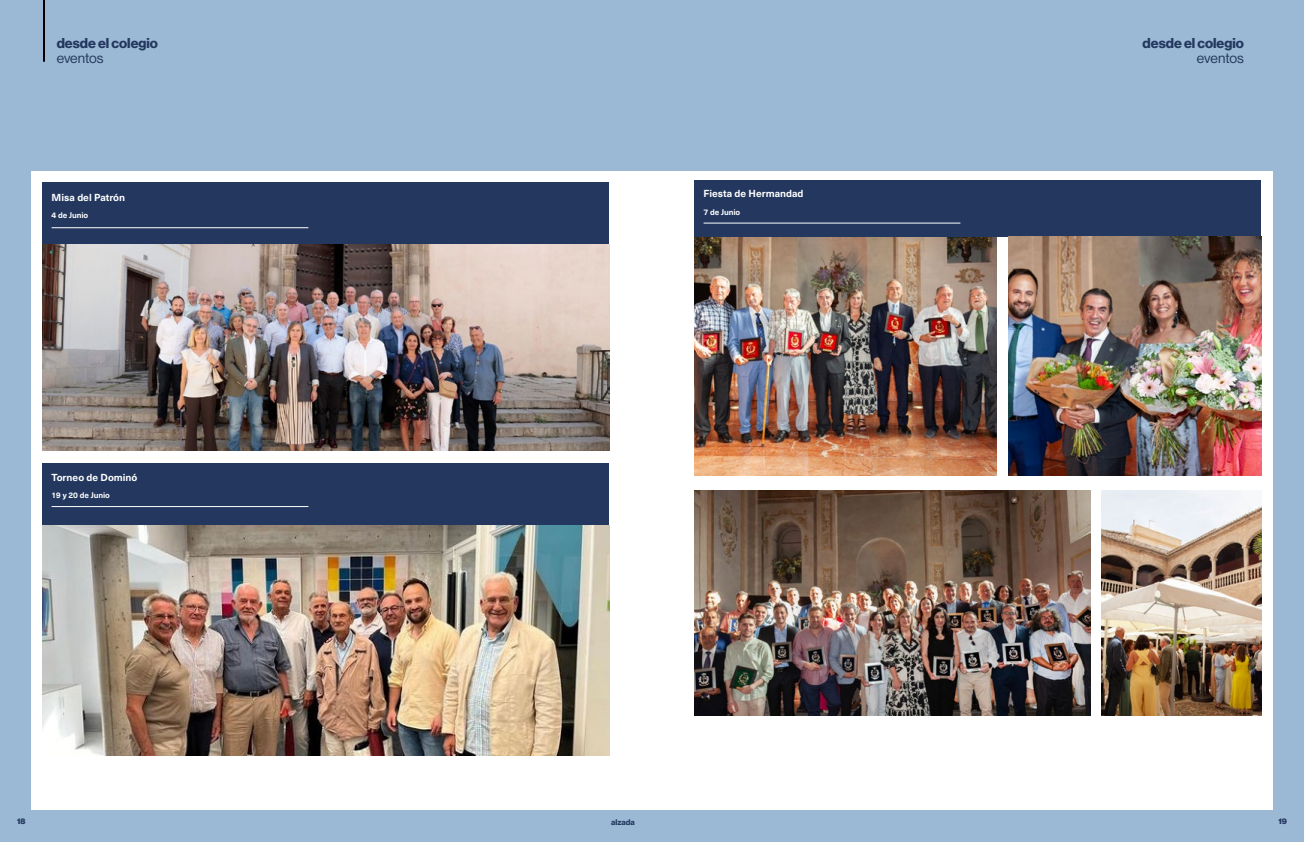
<style>
.page{position:relative;width:1304px;height:842px;background:#9bb9d5}
.page>*{position:absolute;margin:0;border:0;box-sizing:border-box;transform-origin:0 0}
.t1{font:14px/15px "N Haas Grotesk DS Pro 75 Bd";color:#24385f}
.t2{font:14px "N Haas Grotesk DS Pro 55 Rg";letter-spacing:-.005em;color:#24385f}
.t3{font:700 10px "Neue Haas Unica W1 G";color:#fff}
.t4{font:700 8px "Neue Haas Unica W1 G";letter-spacing:-.01em;color:#fff}
.t5{font:8px "N Haas Grotesk DS Pro 75 Bd";color:#24385f}
.t6{font:8px "N Haas Grotesk DS Pro 95 Blk";color:#000}
.t7{font:8px "N Haas Grotesk DS Pro 95 Blk";color:#24385f}
</style>
<div class="page">
<hr style="left:43px;top:0;width:2px;height:62px;background:#000">
<div style="left:31px;top:171px;width:1242px;height:639px;background:#fff"></div>
<img style="left:694px;top:237px;width:303px;height:238px">
<div style="left:694px;top:180px;width:567px;height:57px;background:#24385f"></div>
<div style="left:43px;top:182px;width:566px;height:62px;background:#24385f"></div>
<div style="left:43px;top:463px;width:566px;height:63px;background:#24385f"></div>
<hr style="left:704px;top:223px;width:256px;height:1px;background:#fff">
<hr style="left:52px;top:227px;width:256px;height:1px;background:#fff">
<hr style="left:52px;top:506px;width:256px;height:1px;background:#fff">
<img style="left:1008px;top:237px;width:253px;height:238px">
<img style="left:694px;top:490px;width:396px;height:225px">
<img style="left:43px;top:244px;width:566px;height:206px">
<img style="left:43px;top:526px;width:566px;height:229px">
<img style="left:1102px;top:490px;width:159px;height:225px">
<p class="t1" style="left:57px;top:36px;width:49px">hacia el interi r</p>
<p class="t1" style="left:1198px;top:33px;width:49px">hacia el interior</p>
<p class="t1" style="left:57px;top:36px;width:103px">desde el colegio</p>
<p class="t2" style="left:57px;top:50px;width:48px">eventos</p>
<p class="t1" style="left:1143px;top:36px;width:103px">desde el colegio</p>
<p class="t2" style="left:1197px;top:50px;width:48px">eventos</p>
<p class="t3" style="left:52px;top:189px;width:75px">Misa del Patrón</p>
<p class="t4" style="left:52px;top:209px;width:38px">4 de Junio</p>
<p class="t3" style="left:52px;top:469px;width:87px">Torneo de Dominó</p>
<p class="t4" style="left:52px;top:489px;width:60px">19 y 20 de Junio</p>
<p class="t3" style="left:704px;top:186px;width:101px">Fiesta de Hermandad</p>
<p class="t4" style="left:704px;top:206px;width:38px">7 de Junio</p>
<p class="t6" style="left:17px;top:817px;width:10px">18</p>
<p class="t5" style="left:611px;top:817px;width:25px">alzada</p>
<p class="t7" style="left:1278px;top:817px;width:10px">19</p>
</div>
